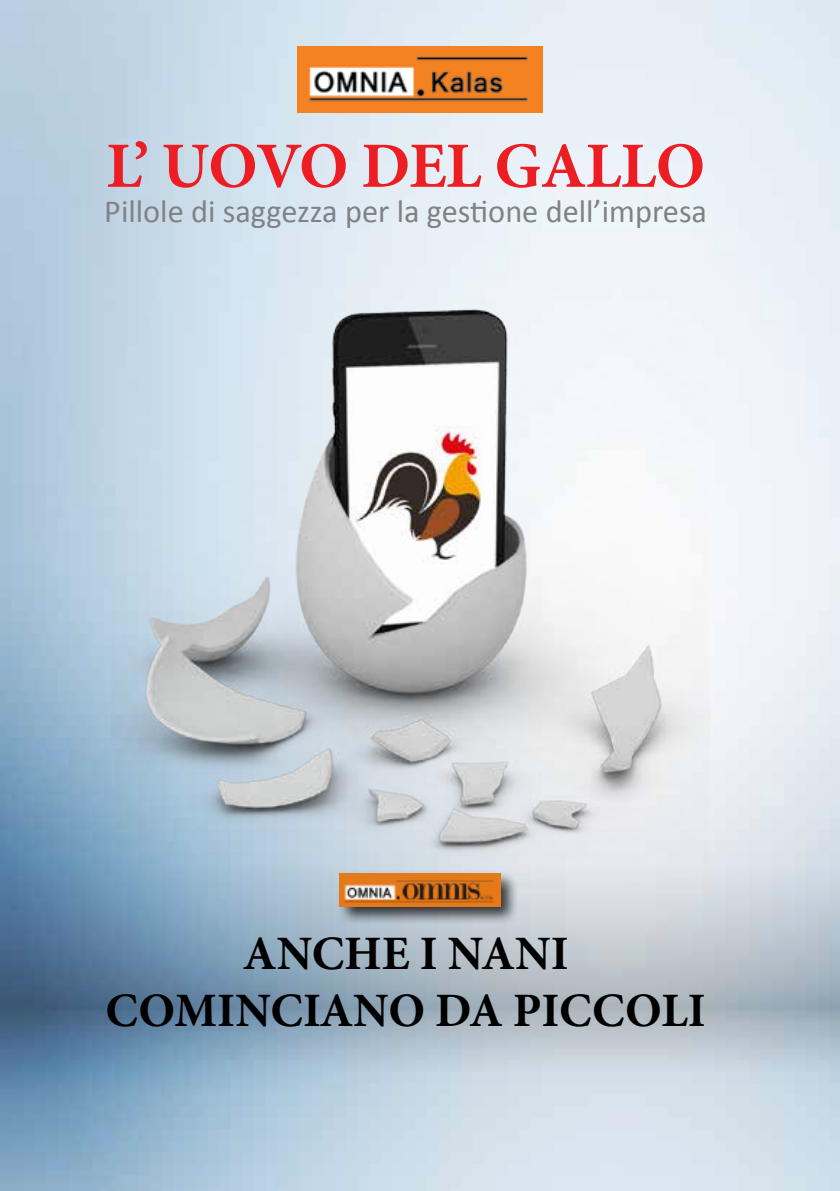
<style>
.page{position:relative;width:840px;height:1191px;background:#fff}
.page>*{position:absolute;margin:0;border:0;box-sizing:border-box;transform-origin:0 0}
.t1{font:700 64.6px "Minion Pro";letter-spacing:-.01em;color:#ed1d24}
.t2{font:700 48px/57.6px "Minion Pro";color:#000;text-align:center}
.t3{font:32.4px "Calibri";color:#808285}
</style>
<div class="page">
<img style="left:0;top:0;width:839px;height:1191px">
<div style="left:337px;top:870px;width:182px;height:55px;background:#000;opacity:.75"></div>
<img style="left:339px;top:889px;width:161px;height:17px">
<img style="left:112px;top:288px;width:597px;height:601px">
<img style="left:297px;top:47px;width:245px;height:66px">
<h1 class="t1" style="left:106px;top:121px;width:600px">L’ UOVO DEL GALLO</h1>
<p class="t3" style="left:104px;top:190px;width:604px">Pillole di saggezza per la gestione dell’impresa</p>
<h2 class="t2" style="left:106px;top:924px;width:601px">ANCHE I NANI<br>COMINCIANO DA PICCOLI</h2>
</div>
